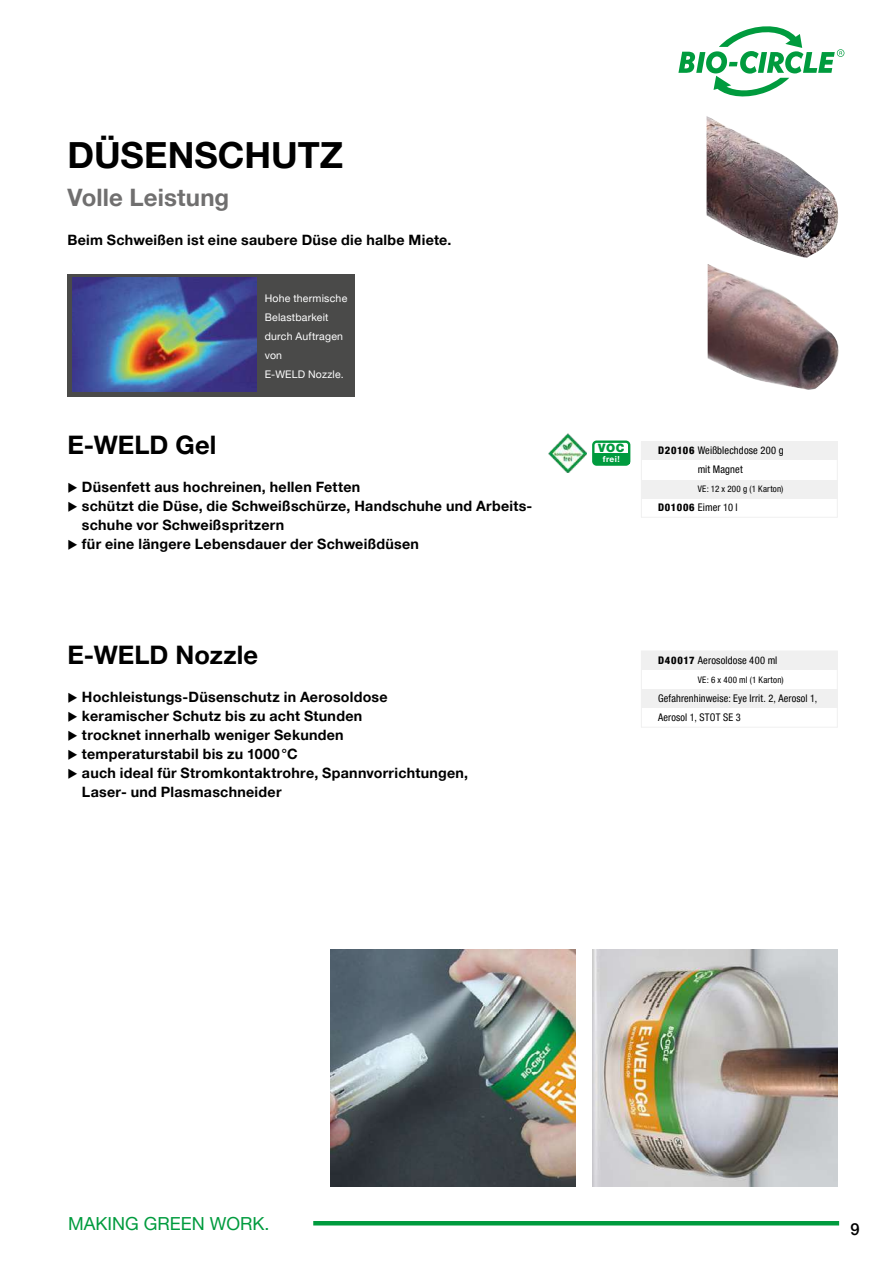
<style>
.page{position:relative;width:893px;height:1263px;background:#fff}
.page>*{position:absolute;margin:0;border:0;box-sizing:border-box;transform-origin:0 0}
.t1{font:700 36px "Helvetica Neue LTW1 G";color:#000}
.t2{font:700 25.5px "Helvetica Neue LTW1 G";letter-spacing:.005em;color:#000}
.t3{font:700 24px "Helvetica Neue LTW1 G";letter-spacing:.005em;color:#706f6f}
.t4{font:18px "Helvetica Neue LTW1 G";color:#009b3e}
.t5{font:500 16.5px "Helvetica Neue LTW1 G";color:#000}
.t6{font:700 14.25px/19px "Helvetica Neue LTW1 G";letter-spacing:.02em;color:#000}
.t7{font:900 11.55px "Helvetica Neue LTW1 G";color:#009b3e}
.t8{font:condensed 10.5px/19px "Helvetica Neue LTW1 G";letter-spacing:.015em;color:#000;text-align:center}
.t9{font:10.5px/19px "Helvetica Neue LTW1 G";letter-spacing:.02em;color:#fff}
.t10{font:condensed 9px "Helvetica Neue LTW1 G";letter-spacing:.035em;color:#000}
.t11{font:700 8.4px "Helvetica Neue LTW1 G";color:#fff}
.s1{font-weight:800}
</style>
<div class="page">
<svg style="left:678px;top:26px;width:166px;height:71px"></svg>
<hr style="left:0;top:1221px;width:839px;height:4px;background:#009b3e">
<svg style="left:0;top:1221px;width:313px;height:4px"></svg>
<div style="left:641px;top:689px;width:197px;height:19px;background:#f0f0f0"></div>
<div style="left:641px;top:651px;width:197px;height:19px;background:#f0f0f0"></div>
<div style="left:641px;top:651px;width:197px;height:77px;border:1px solid #f0f0f0"></div>
<div style="left:641px;top:480px;width:197px;height:19px;background:#f0f0f0"></div>
<div style="left:641px;top:441px;width:197px;height:19px;background:#f0f0f0"></div>
<div style="left:641px;top:441px;width:197px;height:77px;border:1px solid #f0f0f0"></div>
<img style="left:330px;top:949px;width:245px;height:237px">
<img style="left:592px;top:949px;width:246px;height:237px">
<img style="left:707px;top:116px;width:132px;height:142px">
<img style="left:708px;top:264px;width:131px;height:126px">
<div style="left:67px;top:274px;width:288px;height:123px;background:#4a4a49"></div>
<img style="left:73px;top:278px;width:183px;height:114px">
<div style="left:592px;top:440px;width:38px;height:26px;border:2px solid #009b3e;border-radius:3px"></div>
<div style="left:593px;top:454px;width:36px;height:10px;background:#009b3e"></div>
<img style="left:548px;top:434px;width:38px;height:38px">
<h1 class="t1" style="left:67px;top:133px;width:277px">DÜSENSCHUTZ</h1>
<h3 class="t3" style="left:67px;top:183px;width:163px">Volle Leistung</h3>
<p class="t6" style="left:67px;top:230px;width:385px">Beim Schweißen ist eine saubere Düse die halbe Miete.</p>
<p class="t9" style="left:265px;top:288px;width:84px">Hohe thermische<br>Belastbarkeit durch Auftragen von<br>E-WELD Nozzle.</p>
<h2 class="t2" style="left:67px;top:429px;width:150px">E-WELD Gel</h2>
<p class="t6" style="left:67px;top:477px;width:294px">◆ Düsenfett aus hochreinen, hellen Fetten</p>
<p class="t6" style="left:82px;top:497px;width:452px;text-indent:-15px">◆ schützt die Düse, die Schweißschürze, Handschuhe und Arbeits&shy;schuhe vor Schweißspritzern</p>
<p class="t6" style="left:67px;top:535px;width:353px">◆ für eine längere Lebensdauer der Schweißdüsen</p>
<h2 class="t2" style="left:67px;top:639px;width:192px">E-WELD Nozzle</h2>
<p class="t6" style="left:67px;top:687px;width:322px">◆ Hochleistungs-Düsenschutz in Aerosoldose</p>
<p class="t6" style="left:67px;top:706px;width:296px">◆ keramischer Schutz bis zu acht Stunden</p>
<p class="t6" style="left:67px;top:725px;width:278px">◆ trocknet innerhalb weniger Sekunden</p>
<p class="t6" style="left:67px;top:744px;width:232px">◆ temperaturstabil bis zu 1000°C</p>
<p class="t6" style="left:82px;top:763px;width:388px;text-indent:-15px">◆ auch ideal für Stromkontaktrohre, Spannvorrichtungen,<br>Laser- und Plasmaschneider</p>
<p class="t7" style="left:598px;top:441px;width:28px">VOC</p>
<p class="t11" style="left:603px;top:454px;width:18px">frei!</p>
<p class="t8" style="left:658px;top:441px;width:127px"><span class="s1">D20106</span> Weißblechdose 200 g mit Magnet</p>
<p class="t10" style="left:698px;top:484px;width:87px">VE: 12 x 200 g (1 Karton)</p>
<p class="t8" style="left:658px;top:498px;width:81px"><span class="s1">D01006</span> Eimer 10 l</p>
<p class="t8" style="left:658px;top:650px;width:121px"><span class="s1">D40017</span> Aerosoldose 400 ml</p>
<p class="t10" style="left:698px;top:674px;width:87px">VE: 6 x 400 ml (1 Karton)</p>
<p class="t8" style="left:658px;top:689px;width:161px;text-align:left">Gefahrenhinweise: Eye Irrit. 2, Aerosol 1,<br>Aerosol 1, STOT SE 3</p>
<p class="t4" style="left:68px;top:1212px;width:203px">MAKING GREEN WORK.</p>
<p class="t5" style="left:850px;top:1219px;width:11px">9</p>
</div>
